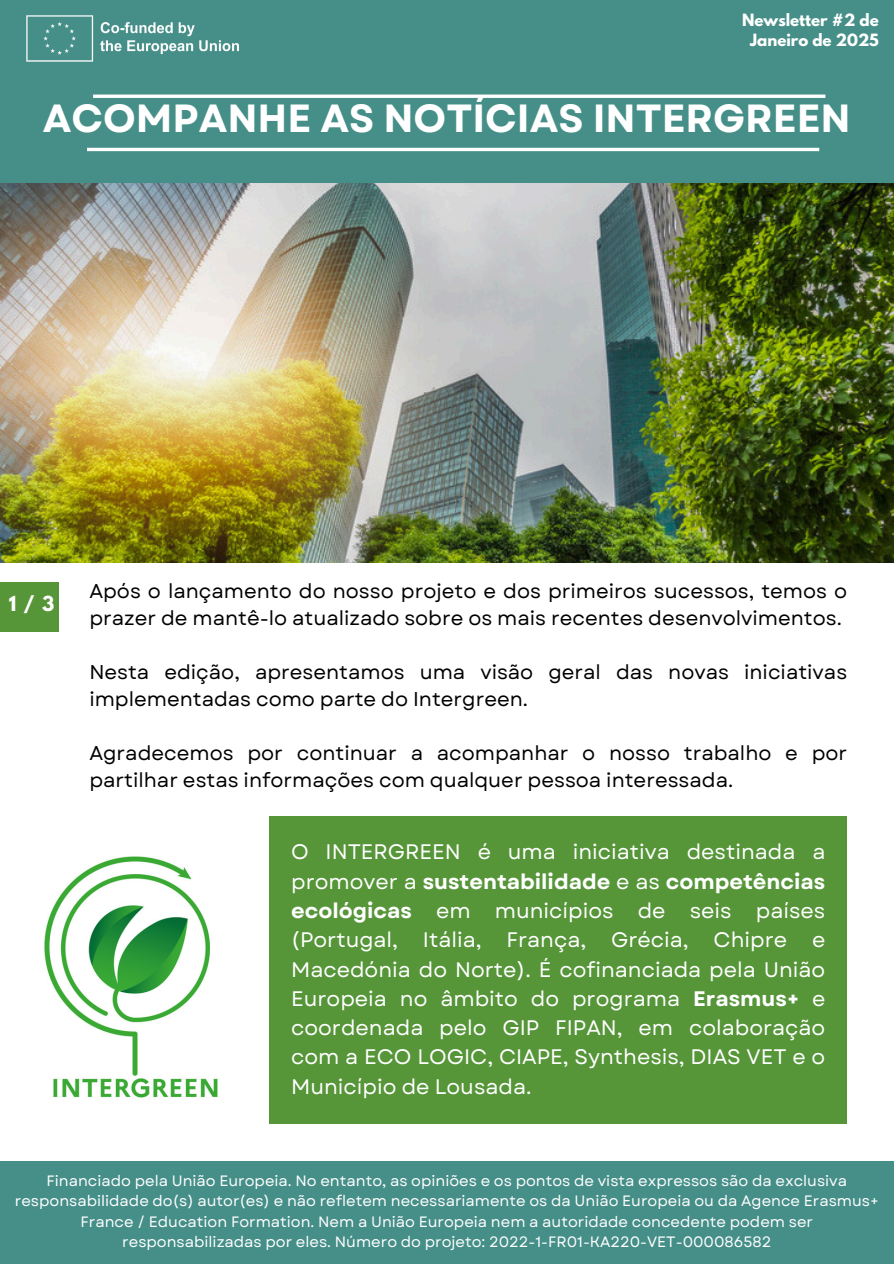
<style>
.page{position:relative;width:894px;height:1264px;background:#fff}
.page>*{position:absolute;margin:0;border:0;box-sizing:border-box;transform-origin:0 0}
.t1{font:700 39.15px "Garet";color:#fff}
.t2{font:21px/29.2px "Garet";color:#fff;text-align:justify}
.t3{font:19.95px/27px "Garet";color:#000}
.t4{font:700 18.3px "League Spartan";color:#fff}
.t5{font:15px/20.2px "Garet";color:#fff;text-align:center}
.t6{font:700 15px/20.2px "League Spartan";color:#fff;text-align:center}
.s1{font-weight:700}
</style>
<div class="page">
<div style="left:0;top:0;width:893px;height:183px;background:#468f89"></div>
<img style="left:0;top:183px;width:893px;height:379px">
<img style="left:44px;top:856px;width:174px;height:242px">
<hr style="left:87px;top:148px;width:732px;height:3px;background:#fff">
<hr style="left:93px;top:95px;width:732px;height:3px;background:#fff">
<div style="left:0;top:582px;width:59px;height:49px;background:#569639"></div>
<div style="left:269px;top:816px;width:577px;height:307px;background:#569639"></div>
<div style="left:0;top:1161px;width:893px;height:102px;background:#468f89"></div>
<img style="left:26px;top:15px;width:213px;height:47px">
<h1 class="t6" style="left:742px;top:12px;width:138px">Newsletter #2 de<br>Janeiro de 2025</h1>
<h4 class="t1" style="left:43px;top:90px;width:809px">ACOMPANHE AS NOTÍCIAS INTERGREEN</h4>
<p class="t4" style="left:9px;top:595px;width:47px">1/3</p>
<p class="t3" style="left:89px;top:577px;width:759px">Após o lançamento do nosso projeto e dos primeiros sucessos, temos o prazer de mantê-lo atualizado sobre os mais recentes desenvolvimentos.</p>
<h3 class="t3" style="left:89px;top:658px;width:759px">Nesta edição, apresentamos uma visão geral das novas iniciativas implementadas como parte do Intergreen.</h3>
<h2 class="t3" style="left:89px;top:739px;width:759px">Agradecemos por continuar a acompanhar o nosso trabalho e por partilhar estas informações com qualquer pessoa interessada.</h2>
<p class="t2" style="left:291px;top:837px;width:535px">O INTERGREEN é uma iniciativa destinada a promover a <span class="s1">sustentabilidade</span> e as <span class="s1">competências ecológicas</span> em municípios de seis países (Portugal, Itália, França, Grécia, Chipre e Macedónia do Norte). É cofinanciada pela União Europeia no âmbito do programa <span class="s1">Erasmus+</span> e coordenada pelo GIP FIPAN, em colaboração com a ECO LOGIC, CIAPE, Synthesis, DIAS VET e o Município de Lousada.</p>
<h2 class="t5" style="left:15px;top:1170px;width:865px">Financiado pela União Europeia. No entanto, as opiniões e os pontos de vista expressos são da exclusiva responsabilidade do(s) autor(es) e não refletem necessariamente os da União Europeia ou da Agence Erasmus+ France / Education Formation. Nem a União Europeia nem a autoridade concedente podem ser responsabilizadas por eles. Número do projeto: 2022-1-FR01-KA220-VET-000086582</h2>
</div>
